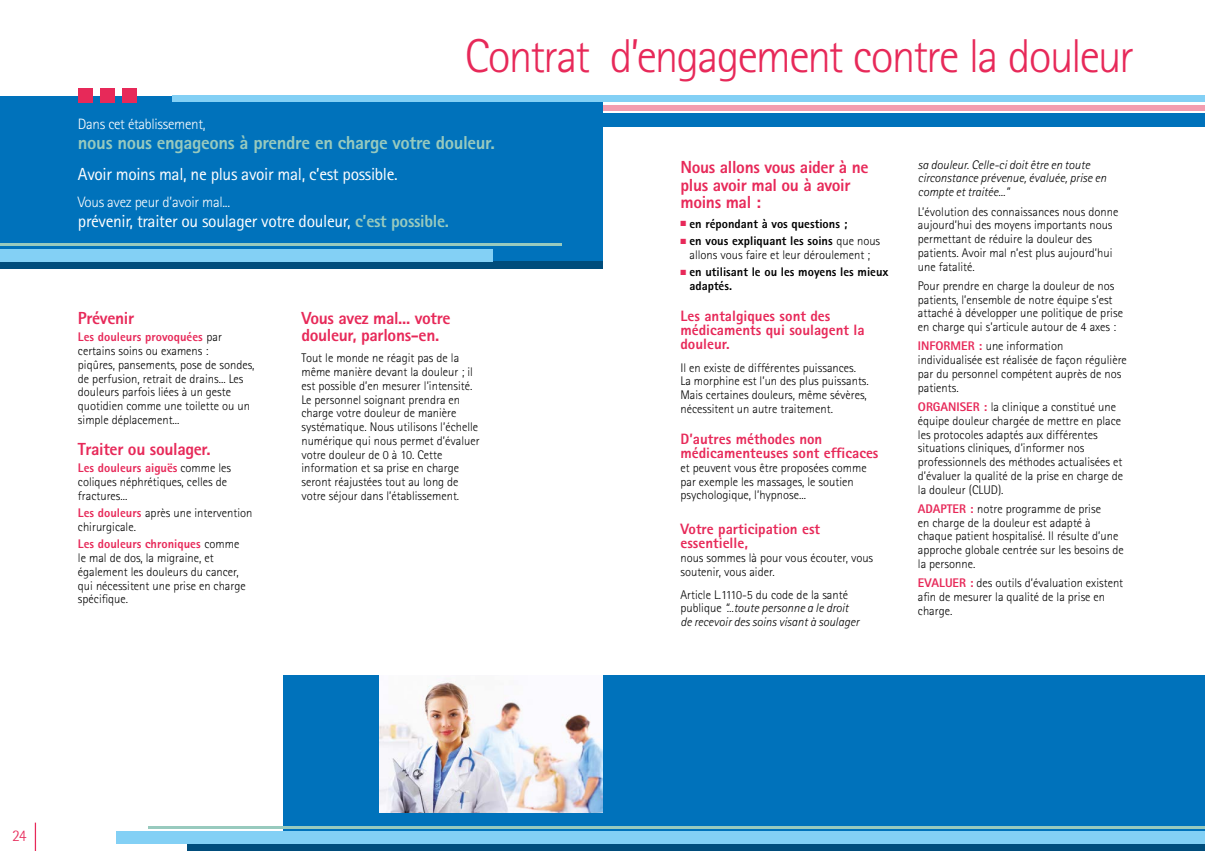
<style>
.page{position:relative;width:1205px;height:851px;background:#fff}
.page>*{position:absolute;margin:0;border:0;box-sizing:border-box;transform-origin:0 0}
.t1{font:300 47.5px "Rotis Sans Serif";letter-spacing:-.04em;color:#e72959}
.t2{font:800 18.75px "Rotis Sans Serif";letter-spacing:-.02em;color:#98cabe}
.t3{font:800 17.5px/17.5px "Rotis Sans Serif";letter-spacing:-.02em;color:#e72959}
.t4{font:17.5px "Rotis Sans Serif";letter-spacing:-.02em;color:#fff}
.t5{font:300 16.25px "Rotis Semi Sans";color:#e72959}
.t6{font:800 15px/13.8px "Rotis Sans Serif";color:#e72959}
.t7{font:300 15px "Rotis Sans Serif";letter-spacing:-.02em;color:#fff}
.t8{font:300 12.5px/13.8px "Rotis Sans Serif";color:#000}
.t9{font:italic 300 12.5px/13.8px "Rotis Sans Serif";color:#000}
.t10{font:800 12.5px/13.8px "Rotis Sans Serif";color:#000}
.s1{font-weight:800;color:#98cabe}
.s2{font-weight:800;color:#e72959}
.s3{color:#e72959}
.s4{font-weight:800}
.s5{font-style:normal}
</style>
<div class="page">
<svg style="left:35px;top:822px;width:1px;height:28px"></svg>
<div style="left:422px;top:105px;width:783px;height:5px;background:#f39db0"></div>
<div style="left:526px;top:113px;width:679px;height:14px;background:#0072bb"></div>
<div style="left:283px;top:675px;width:922px;height:175px;background:#0072bb"></div>
<div style="left:188px;top:843px;width:1017px;height:7px;background:#004d7c"></div>
<hr style="left:149px;top:826px;width:1056px;height:2px;background:#98cabe">
<div style="left:117px;top:831px;width:1088px;height:12px;background:#83d0f5"></div>
<div style="left:0;top:96px;width:602px;height:172px;background:#0072bb"></div>
<div style="left:0;top:261px;width:602px;height:7px;background:#004d7c"></div>
<hr style="left:0;top:243px;width:562px;height:3px;background:#98cabe">
<div style="left:0;top:249px;width:492px;height:12px;background:#83d0f5"></div>
<div style="left:172px;top:96px;width:1033px;height:6px;background:#83d0f5"></div>
<div style="left:78px;top:88px;width:14px;height:15px;background:#e72959"></div>
<div style="left:100px;top:88px;width:15px;height:15px;background:#e72959"></div>
<div style="left:123px;top:88px;width:14px;height:15px;background:#e72959"></div>
<img style="left:379px;top:675px;width:223px;height:137px">
<h1 class="t1" style="left:465px;top:28px;width:671px">Contrat d’engagement contre la douleur</h1>
<p class="t7" style="left:78px;top:115px;width:129px">Dans cet établissement,</p>
<h2 class="t2" style="left:78px;top:131px;width:418px">nous nous engageons à prendre en charge votre douleur.</h2>
<h3 class="t4" style="left:78px;top:164px;width:321px">Avoir moins mal, ne plus avoir mal, c’est possible.</h3>
<p class="t7" style="left:78px;top:193px;width:154px">Vous avez peur d’avoir mal...</p>
<h3 class="t4" style="left:78px;top:211px;width:372px">prévenir, traiter ou soulager votre douleur, <span class="s1">c’est possible.</span></h3>
<h3 class="t3" style="left:78px;top:309px;width:58px">Prévenir</h3>
<p class="t8" style="left:78px;top:330px;width:178px"><span class="s2">Les douleurs provoquées</span> par certains soins ou examens :<br>piqûres, pansements, pose de sondes, de perfusion, retrait de drains... Les douleurs parfois liées à un geste quotidien comme une toilette ou un simple déplacement...</p>
<h3 class="t3" style="left:78px;top:440px;width:134px">Traiter ou soulager.</h3>
<p class="t8" style="left:78px;top:461px;width:155px"><span class="s2">Les douleurs aiguës</span> comme les coliques néphrétiques, celles de fractures...</p>
<p class="t8" style="left:78px;top:506px;width:176px"><span class="s2">Les douleurs</span> après une intervention chirurgicale.</p>
<p class="t8" style="left:78px;top:537px;width:169px"><span class="s2">Les douleurs chroniques</span> comme le mal de dos, la migraine, et également les douleurs du cancer, qui nécessitent une prise en charge spécifique.</p>
<h3 class="t3" style="left:301px;top:309px;width:151px">Vous avez mal... votre douleur, parlons-en.</h3>
<p class="t8" style="left:301px;top:351px;width:180px">Tout le monde ne réagit pas de la même manière devant la douleur ; il est possible d’en mesurer l’intensité.<br>Le personnel soignant prendra en charge votre douleur de manière systématique. Nous utilisons l’échelle numérique qui nous permet d’évaluer votre douleur de 0 à 10. Cette information et sa prise en charge seront réajustées tout au long de votre séjour dans l’établissement.</p>
<h3 class="t3" style="left:680px;top:158px;width:190px">Nous allons vous aider à ne plus avoir mal ou à avoir moins mal :</h3>
<p class="t10" style="left:680px;top:216px;width:168px"><span class="s3">■</span> en répondant à vos questions ;</p>
<p class="t8" style="left:680px;top:234px;width:201px;text-align:center"><span class="s3">■</span> <span class="s4">en vous expliquant les soins</span> que nous allons vous faire et leur déroulement ;</p>
<p class="t10" style="left:689px;top:264px;width:201px;text-indent:-9px"><span class="s3">■</span> en utilisant le ou les moyens les mieux adaptés.</p>
<p class="t6" style="left:680px;top:309px;width:186px">Les antalgiques sont des médicaments qui soulagent la douleur.</p>
<p class="t8" style="left:680px;top:360px;width:190px">Il en existe de différentes puissances.<br>La morphine est l’un des plus puissants.<br>Mais certaines douleurs, même sévères, nécessitent un autre traitement.</p>
<p class="t6" style="left:680px;top:432px;width:199px">D’autres méthodes non médicamenteuses sont efficaces</p>
<p class="t8" style="left:680px;top:460px;width:188px">et peuvent vous être proposées comme par exemple les massages, le soutien psychologique, l’hypnose...</p>
<p class="t6" style="left:680px;top:522px;width:141px">Votre participation est essentielle,</p>
<p class="t8" style="left:680px;top:550px;width:194px">nous sommes là pour vous écouter, vous soutenir, vous aider.</p>
<p class="t9" style="left:680px;top:587px;width:180px"><span class="s5">Article L.1110-5 du code de la santé publique</span> “...toute personne a le droit de recevoir des soins visant à soulager</p>
<p class="t9" style="left:918px;top:158px;width:190px">sa douleur. Celle-ci doit être en toute circonstance prévenue, évaluée, prise en compte et traitée...”</p>
<p class="t8" style="left:918px;top:204px;width:202px">L’évolution des connaissances nous donne aujourd’hui des moyens importants nous permettant de réduire la douleur des patients. Avoir mal n’est plus aujourd’hui une fatalité.</p>
<p class="t8" style="left:918px;top:279px;width:207px">Pour prendre en charge la douleur de nos patients, l’ensemble de notre équipe s’est attaché à développer une politique de prise en charge qui s’articule autour de 4 axes :</p>
<p class="t8" style="left:918px;top:339px;width:210px"><span class="s2">INFORMER :</span> une information individualisée est réalisée de façon régulière par du personnel compétent auprès de nos patients.</p>
<p class="t8" style="left:918px;top:400px;width:207px"><span class="s2">ORGANISER :</span> la clinique a constitué une équipe douleur chargée de mettre en place les protocoles adaptés aux différentes situations cliniques, d’informer nos professionnels des méthodes actualisées et d’évaluer la qualité de la prise en charge de la douleur (CLUD).</p>
<p class="t8" style="left:918px;top:501px;width:207px"><span class="s2">ADAPTER :</span> notre programme de prise<br>en charge de la douleur est adapté à chaque patient hospitalisé. Il résulte d’une approche globale centrée sur les besoins de la personne.</p>
<p class="t8" style="left:918px;top:576px;width:207px"><span class="s2">EVALUER :</span> des outils d’évaluation existent afin de mesurer la qualité de la prise en charge.</p>
<h3 class="t5" style="left:12px;top:825px;width:16px">24</h3>
</div>
